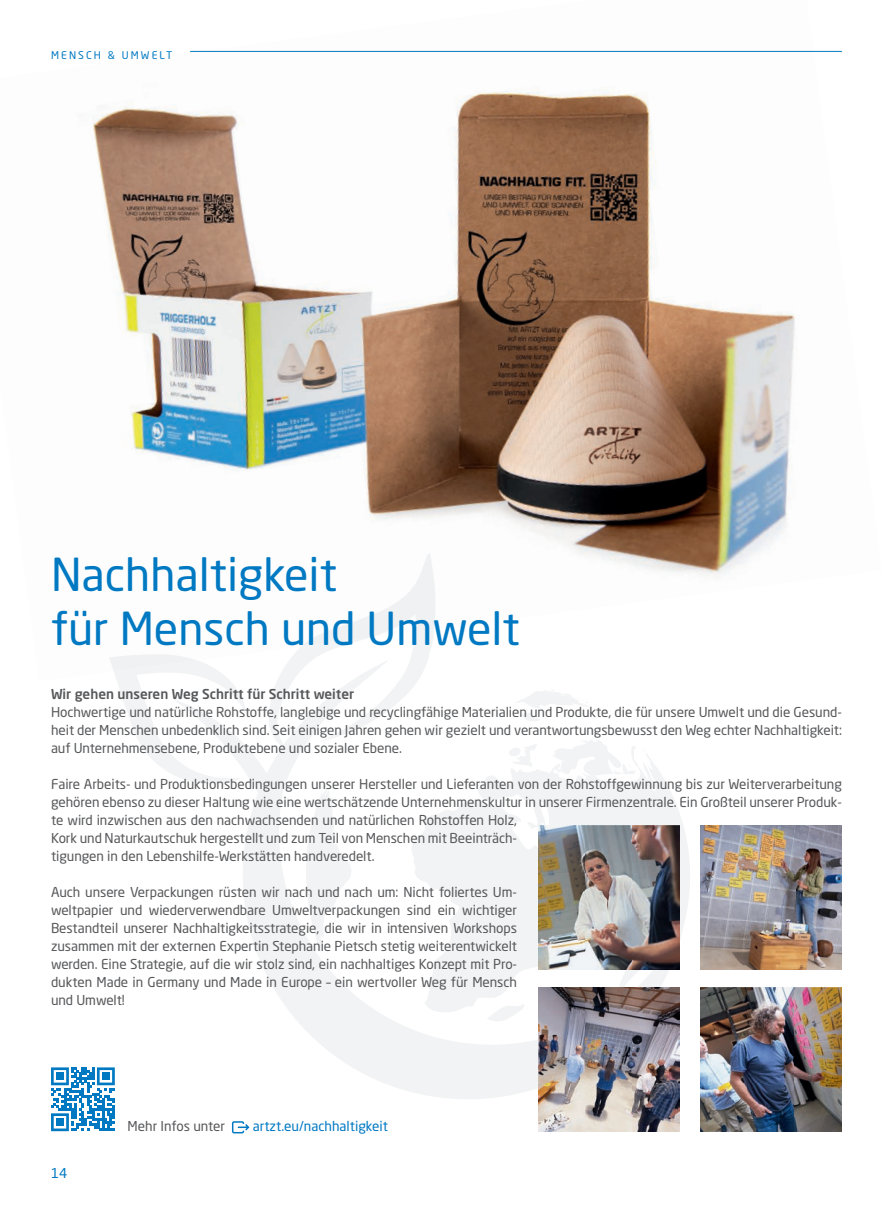
<style>
.page{position:relative;width:893px;height:1212px;background:#fff}
.page>*{position:absolute;margin:0;border:0;box-sizing:border-box;transform-origin:0 0}
.t1{font:45px/54px "Neo Sans Std";color:#0079c2}
.t2{font:13.5px/18px "Neo Sans Std";letter-spacing:-.005em;color:#57585a;text-align:justify}
.t3{font:500 13.5px "Neo Sans Std";color:#57585a}
.t4{font:13.5px "Neo Sans Std";color:#0079c2}
.t5{font:10.5px "Neo Sans Std";letter-spacing:.2em;color:#0079c2}
</style>
<div class="page">
<img style="left:92px;top:50px;width:750px;height:528px">
<svg style="left:685px;top:835px;width:5px;height:82px"></svg>
<svg style="left:243px;top:646px;width:442px;height:453px"></svg>
<img style="left:301px;top:553px;width:134px;height:93px">
<svg style="left:651px;top:919px;width:34px;height:68px"></svg>
<svg style="left:114px;top:660px;width:133px;height:124px"></svg>
<img style="left:109px;top:654px;width:88px;height:17px">
<img style="left:538px;top:825px;width:141px;height:144px">
<img style="left:538px;top:987px;width:141px;height:144px">
<img style="left:701px;top:987px;width:141px;height:144px">
<img style="left:701px;top:825px;width:141px;height:144px">
<hr style="left:190px;top:51px;width:652px;height:1px;background:#0079c2">
<svg style="left:232px;top:1121px;width:17px;height:12px"></svg>
<svg style="left:51px;top:1067px;width:64px;height:64px"></svg>
<div style="left:56px;top:1072px;width:8px;height:8px;background:#0079c2"></div>
<div style="left:102px;top:1072px;width:8px;height:8px;background:#0079c2"></div>
<div style="left:56px;top:1118px;width:8px;height:8px;background:#0079c2"></div>
<p class="t5" style="left:51px;top:49px;width:123px">MENSCH &amp; UMWELT</p>
<h1 class="t1" style="left:51px;top:547px;width:470px">Nachhaltigkeit<br>für Mensch und Umwelt</h1>
<p class="t3" style="left:51px;top:686px;width:305px">Wir gehen unseren Weg Schritt für Schritt weiter</p>
<p class="t2" style="left:51px;top:703px;width:792px">Hochwertige und natürliche Rohstoffe, langlebige und recyclingfähige Materialien und Produkte, die für unsere Umwelt und die Gesund&shy;heit der Menschen unbedenklich sind. Seit einigen Jahren gehen wir gezielt und verantwortungsbewusst den Weg echter Nachhaltigkeit: auf Unternehmensebene, Produktebene und sozialer Ebene.</p>
<p class="t2" style="left:51px;top:775px;width:792px">Faire Arbeits- und Produktionsbedingungen unserer Hersteller und Lieferanten von der Rohstoffgewinnung bis zur Weiterverarbeitung gehören ebenso zu dieser Haltung wie eine wertschätzende Unternehmenskultur in unserer Firmenzentrale. Ein Großteil unserer Produk-</p>
<p class="t2" style="left:51px;top:811px;width:468px">te wird inzwischen aus den nachwachsenden und natürlichen Rohstoffen Holz, Kork und Naturkautschuk hergestellt und zum Teil von Menschen mit Beeinträch&shy;tigungen in den Lebenshilfe-Werkstätten handveredelt.</p>
<p class="t2" style="left:51px;top:883px;width:468px">Auch unsere Verpackungen rüsten wir nach und nach um: Nicht foliertes Um&shy;weltpapier und wiederverwendbare Umweltverpackungen sind ein wichtiger Bestandteil unserer Nachhaltigkeitsstrategie, die wir in intensiven Workshops zusammen mit der externen Expertin Stephanie Pietsch stetig weiterentwickelt werden. Eine Strategie, auf die wir stolz sind, ein nachhaltiges Konzept mit Pro&shy;dukten Made in Germany und Made in Europe – ein wertvoller Weg für Mensch und Umwelt!</p>
<p class="t4" style="left:51px;top:1164px;width:18px">14</p>
<p class="t2" style="left:128px;top:1117px;width:99px">Mehr Infos unter</p>
<p class="t4" style="left:253px;top:1118px;width:137px">artzt.eu/nachhaltigkeit</p>
</div>
